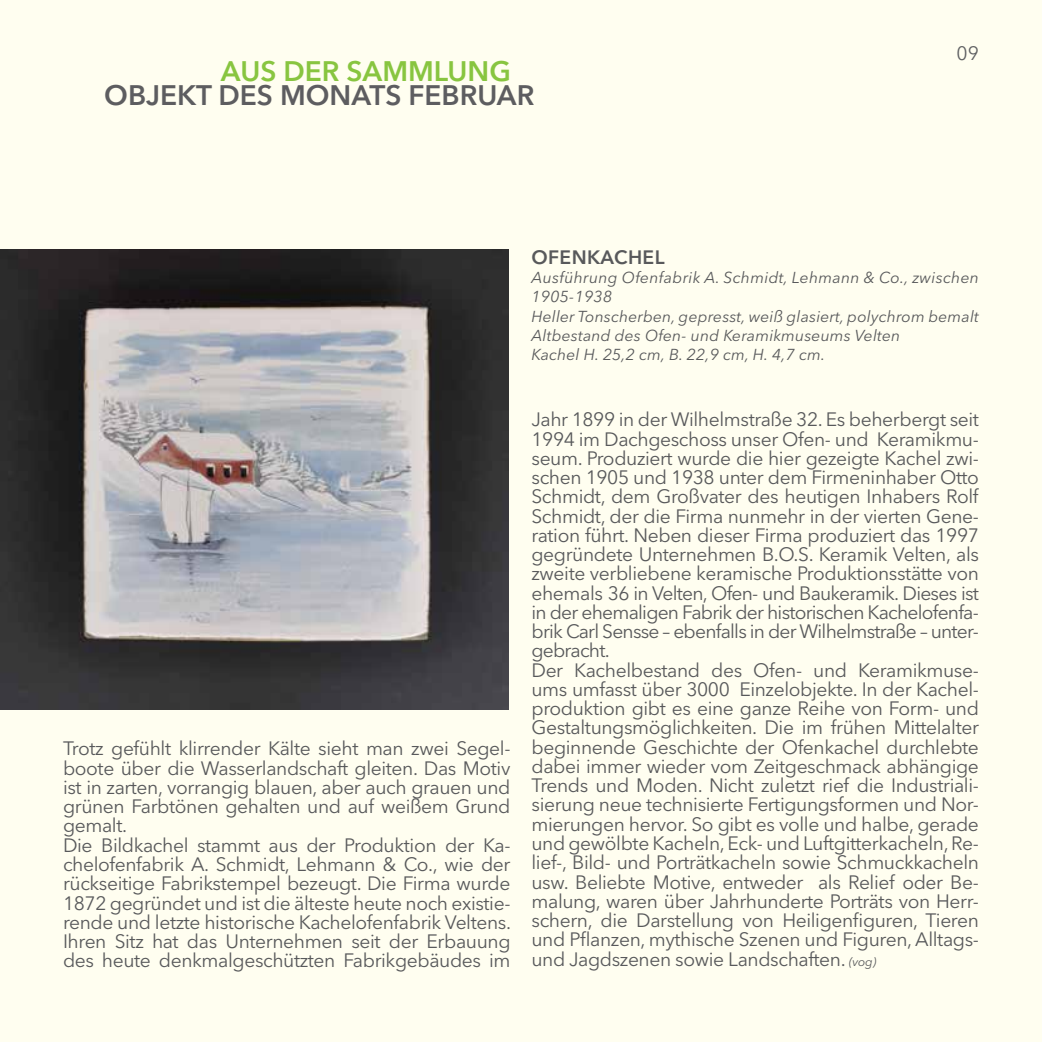
<style>
.page{position:relative;width:1042px;height:1042px;background:#fffef0}
.page>*{position:absolute;margin:0;border:0;box-sizing:border-box;transform-origin:0 0}
.t1{font:600 28px "Avenir Next LT Pro";color:#5d5d60}
.t2{font:600 28px "Avenir Next LT Pro";color:#88c540}
.t3{font:19.25px/19.2px "Avenir Next LT Pro";letter-spacing:-.02em;color:#58595b}
.t4{font:600 19.25px "Avenir Next LT Pro";letter-spacing:.02em;color:#58595b}
.t5{font:19.25px "Avenir Next LT Pro";color:#5f6062}
.t6{font:italic 15.75px/19.2px "Avenir Next LT Pro";letter-spacing:.01em;color:#58595b}
.s1{font-style:italic;font-size:12.25px}
</style>
<div class="page">
<img style="left:0;top:249px;width:509px;height:461px">
<h1 class="t2" style="left:221px;top:55px;width:291px">AUS DER SAMMLUNG</h1>
<h1 class="t1" style="left:104px;top:78px;width:431px">OBJEKT DES MONATS FEBRUAR</h1>
<p class="t5" style="left:956px;top:42px;width:24px">09</p>
<p class="t3" style="left:63px;top:739px;width:449px">Trotz gefühlt klirrender Kälte sieht man zwei Segel&shy;boote über die Wasserlandschaft gleiten. Das Motiv ist in zarten, vorrangig blauen, aber auch grauen und grünen Farbtönen gehalten und auf weißem Grund gemalt.<br>Die Bildkachel stammt aus der Produktion der Ka&shy;chelofenfabrik A. Schmidt, Lehmann &amp; Co., wie der rückseitige Fabrikstempel bezeugt. Die Firma wurde 1872 gegründet und ist die älteste heute noch existie&shy;rende und letzte historische Kachelofenfabrik Veltens.<br>Ihren Sitz hat das Unternehmen seit der Erbauung des heute denkmalgeschützten Fabrikgebäudes im</p>
<p class="t4" style="left:531px;top:245px;width:135px">OFENKACHEL</p>
<p class="t6" style="left:531px;top:268px;width:449px">Ausführung Ofenfabrik A. Schmidt, Lehmann &amp; Co., zwischen 1905-1938<br>Heller Tonscherben, gepresst, weiß glasiert, polychrom bemalt Altbestand des Ofen- und Keramikmuseums Velten<br>Kachel H. 25,2 cm, B. 22,9 cm, H. 4,7 cm.</p>
<p class="t3" style="left:531px;top:410px;width:449px">Jahr 1899 in der Wilhelmstraße 32. Es beherbergt seit 1994 im Dachgeschoss unser Ofen- und Keramikmu&shy;seum. Produziert wurde die hier gezeigte Kachel zwi&shy;schen 1905 und 1938 unter dem Firmeninhaber Otto Schmidt, dem Großvater des heutigen Inhabers Rolf Schmidt, der die Firma nunmehr in der vierten Gene&shy;ration führt. Neben dieser Firma produziert das 1997 gegründete Unternehmen B.O.S. Keramik Velten, als zweite verbliebene keramische Produktionsstätte von ehemals 36 in Velten, Ofen- und Baukeramik. Dieses ist in der ehemaligen Fabrik der historischen Kachelofenfa&shy;brik Carl Sensse – ebenfalls in der Wilhelmstraße – unter&shy;gebracht.<br>Der Kachelbestand des Ofen- und Keramikmuse&shy;ums umfasst über 3000 Einzelobjekte. In der Kachel&shy;produktion gibt es eine ganze Reihe von Form- und Gestaltungsmöglichkeiten. Die im frühen Mittelalter beginnende Geschichte der Ofenkachel durchlebte dabei immer wieder vom Zeitgeschmack abhängige Trends und Moden. Nicht zuletzt rief die Industriali&shy;sierung neue technisierte Fertigungsformen und Nor&shy;mierungen hervor. So gibt es volle und halbe, gerade und gewölbte Kacheln, Eck- und Luftgitterkacheln, Re&shy;lief-, Bild- und Porträtkacheln sowie Schmuckkacheln usw. Beliebte Motive, entweder als Relief oder Be&shy;malung, waren über Jahrhunderte Porträts von Herr&shy;schern, die Darstellung von Heiligenfiguren, Tieren und Pflanzen, mythische Szenen und Figuren, Alltags&shy;und Jagdszenen sowie Landschaften. <span class="s1">(vog)</span></p>
</div>
